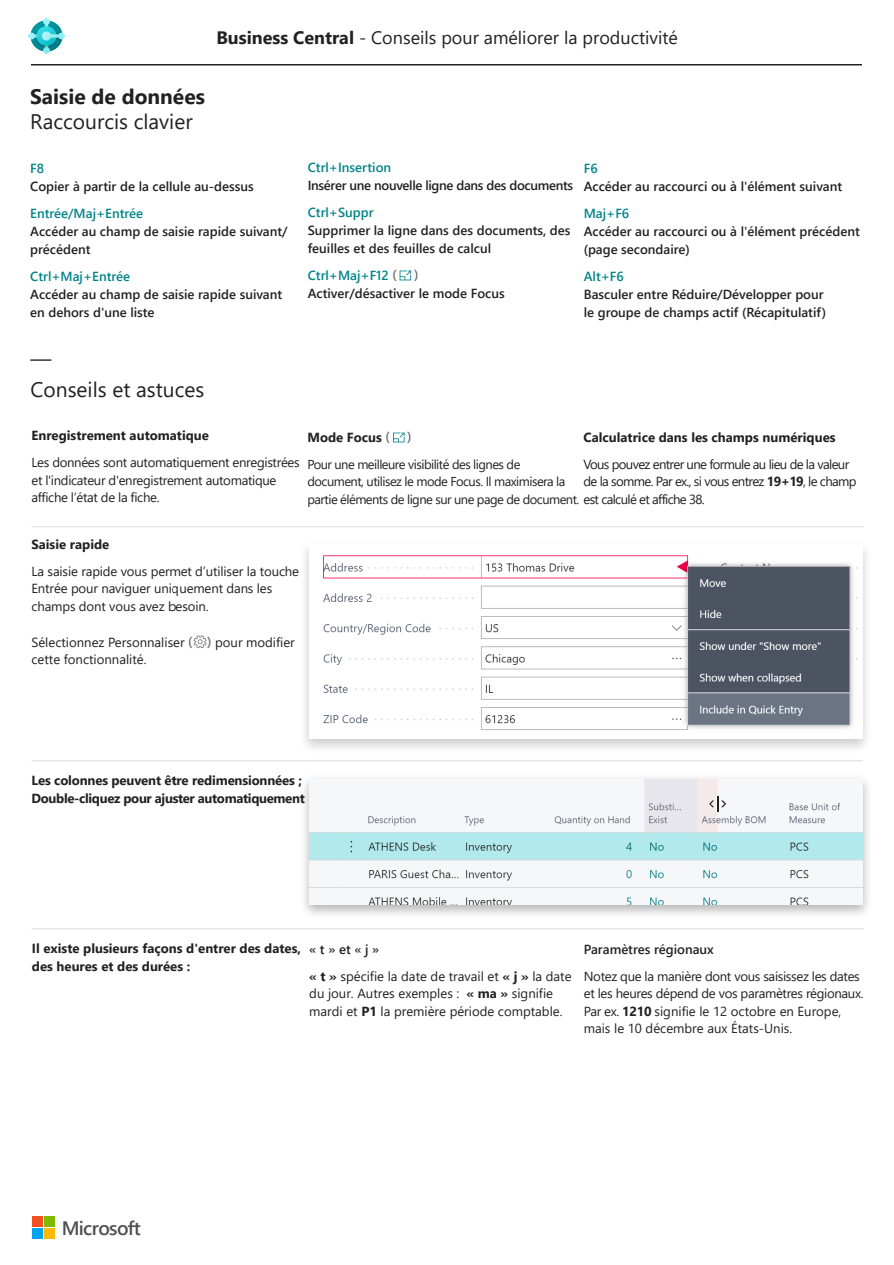
<style>
.page{position:relative;width:894px;height:1265px;background:#fff}
.page>*{position:absolute;margin:0;border:0;box-sizing:border-box;transform-origin:0 0}
.t1{font:21px/31.5px "Segoe UI";color:#212121}
.t2{font:700 21px "Segoe UI";color:#212121}
.t3{font:600 19.35px "Segoe UI";letter-spacing:-.03em;color:#505050}
.t4{font:18px "Segoe UI";color:#212121}
.t5{font:13.2px/17.5px "Segoe UI";letter-spacing:-.01em;color:#212121}
.t6{font:600 13.2px/18px "Segoe UI";color:#212121}
.t7{font:700 13.2px/17.5px "Segoe UI";color:#212121}
.t8{font:600 13.2px "Segoe UI";color:#008489}
.t9{font:13.2px/17.5px "Segoe UI";letter-spacing:-.05em;color:#212121}
.t10{font:700 13.2px/17.5px "Segoe UI";letter-spacing:-.025em;color:#212121}
.t11{font:600 13.2px "Segoe UI";letter-spacing:-.025em;color:#212121}
.t12{font:600 13.2px "Segoe UI";color:#6a6a6a}
.t13{font:12.9px/17.5px "Segoe UI";letter-spacing:-.04em;color:#212121}
.s1{font-weight:700}
.s2{color:#6a6a6a}
.s3{font-weight:600;color:#6a6a6a}
.s4{font-size:13.2px}
.s5{font-weight:600}
</style>
<div class="page">
<hr style="left:31px;top:64px;width:831px;height:1px;background:#212121">
<div style="left:32px;top:1216px;width:11px;height:10px;background:#f25022"></div>
<div style="left:44px;top:1216px;width:11px;height:10px;background:#7fba00"></div>
<div style="left:32px;top:1228px;width:11px;height:10px;background:#00a4ef"></div>
<div style="left:44px;top:1228px;width:11px;height:10px;background:#ffb900"></div>
<img style="left:28px;top:18px;width:36px;height:36px">
<img style="left:304px;top:803px;width:564px;height:112px">
<hr style="left:31px;top:526px;width:833px;height:1px;background:#e6e6e6">
<hr style="left:31px;top:760px;width:831px;height:1px;background:#e6e6e6">
<hr style="left:31px;top:928px;width:833px;height:1px;background:#e6e6e6">
<svg style="left:400px;top:270px;width:11px;height:10px"></svg>
<img style="left:309px;top:803px;width:553px;height:101px">
<svg style="left:708px;top:803px;width:19px;height:9px"></svg>
<img style="left:173px;top:527px;width:695px;height:276px">
<img style="left:309px;top:545px;width:553px;height:193px">
<svg style="left:393px;top:432px;width:12px;height:10px"></svg>
<svg style="left:194px;top:635px;width:13px;height:13px"></svg>
<h3 class="t4" style="left:216px;top:20px;width:463px"><span class="s1">Business Central</span> - Conseils pour améliorer la productivité</h3>
<h1 class="t2" style="left:30px;top:76px;width:176px">Saisie de données</h1>
<h1 class="t1" style="left:30px;top:104px;width:164px">Raccourcis clavier</h1>
<p class="t8" style="left:30px;top:156px;width:15px">F8</p>
<p class="t6" style="left:30px;top:176px;width:225px">Copier à partir de la cellule au-dessus</p>
<p class="t8" style="left:30px;top:201px;width:114px">Entrée/Maj+Entrée</p>
<p class="t6" style="left:30px;top:221px;width:259px">Accéder au champ de saisie rapide suivant/ précédent</p>
<p class="t8" style="left:30px;top:264px;width:101px">Ctrl+Maj+Entrée</p>
<p class="t6" style="left:30px;top:284px;width:253px">Accéder au champ de saisie rapide suivant en dehors d'une liste</p>
<p class="t8" style="left:308px;top:155px;width:85px">Ctrl+Insertion</p>
<p class="t11" style="left:308px;top:173px;width:267px">Insérer une nouvelle ligne dans des documents</p>
<p class="t8" style="left:308px;top:200px;width:67px">Ctrl+Suppr</p>
<p class="t6" style="left:308px;top:220px;width:264px">Supprimer la ligne dans des documents, des feuilles et des feuilles de calcul</p>
<p class="t8" style="left:308px;top:263px;width:91px">Ctrl+Maj+F12 <span class="s2">(</span></p>
<p class="t12" style="left:414px;top:261px;width:6px">)</p>
<p class="t6" style="left:308px;top:283px;width:198px">Activer/désactiver le mode Focus</p>
<p class="t8" style="left:584px;top:156px;width:15px">F6</p>
<p class="t6" style="left:584px;top:176px;width:260px">Accéder au raccourci ou à l'élément suivant</p>
<p class="t8" style="left:584px;top:201px;width:47px">Maj+F6</p>
<p class="t6" style="left:584px;top:221px;width:278px">Accéder au raccourci ou à l'élément précédent (page secondaire)</p>
<p class="t8" style="left:584px;top:264px;width:42px">Alt+F6</p>
<p class="t6" style="left:584px;top:284px;width:244px">Basculer entre Réduire/Développer pour le groupe de champs actif (Récapitulatif)</p>
<h1 class="t1" style="left:31px;top:341px;width:175px">—<br>Conseils et astuces</h1>
<p class="t7" style="left:31px;top:426px;width:179px">Enregistrement automatique</p>
<p class="t5" style="left:31px;top:452px;width:270px">Les données sont automatiquement enregistrées et l'indicateur d'enregistrement automatique affiche l’état de la fiche.</p>
<p class="t7" style="left:31px;top:535px;width:79px">Saisie rapide</p>
<p class="t5" style="left:31px;top:561px;width:269px">La saisie rapide vous permet d’utiliser la touche<br>Entrée pour naviguer uniquement dans les champs dont vous avez besoin.</p>
<p class="t5" style="left:31px;top:632px;width:265px">Sélectionnez Personnaliser <span class="s3">( )</span> pour modifier cette fonctionnalité.</p>
<p class="t7" style="left:307px;top:427px;width:84px">Mode Focus <span class="s3">(</span></p>
<p class="t12" style="left:407px;top:424px;width:6px">)</p>
<p class="t13" style="left:307px;top:454px;width:260px">Pour une meilleure visibilité des lignes de document, utilisez le mode Focus. Il maximisera la</p>
<p class="t7" style="left:583px;top:427px;width:254px">Calculatrice dans les champs numériques</p>
<p class="t9" style="left:583px;top:454px;width:275px">Vous pouvez entrer une formule au lieu de la valeur de la somme. Par ex., si vous entrez <span class="s1">19+19</span>, le champ</p>
<p class="t13" style="left:307px;top:489px;width:399px">partie éléments de ligne sur une page de document. <span class="s4">est calculé et affiche 38.</span></p>
<p class="t10" style="left:31px;top:770px;width:275px">Les colonnes peuvent être redimensionnées ;<br>Double-cliquez pour ajuster automatiquement</p>
<p class="t7" style="left:32px;top:938px;width:271px">Il existe plusieurs façons d'entrer des dates, des heures et des durées :</p>
<p class="t5" style="left:309px;top:935px;width:264px;line-height:26.5px"><span class="s5">« t » et « j »<br></span><span class="s1">« t »</span> spécifie la date de travail et <span class="s1">« j »</span> la date</p>
<p class="t5" style="left:309px;top:983px;width:255px">du jour. Autres exemples : <span class="s1">« ma »</span> signifie mardi et <span class="s1">P1</span> la première période comptable.</p>
<p class="t6" style="left:584px;top:939px;width:132px">Paramètres régionaux</p>
<p class="t5" style="left:584px;top:966px;width:281px">Notez que la manière dont vous saisissez les dates et les heures dépend de vos paramètres régionaux.<br>Par ex. <span class="s1">1210</span> signifie le 12 octobre en Europe, mais le 10 décembre aux États-Unis.</p>
<h2 class="t3" style="left:62px;top:1209px;width:81px">Microsoft</h2>
</div>
